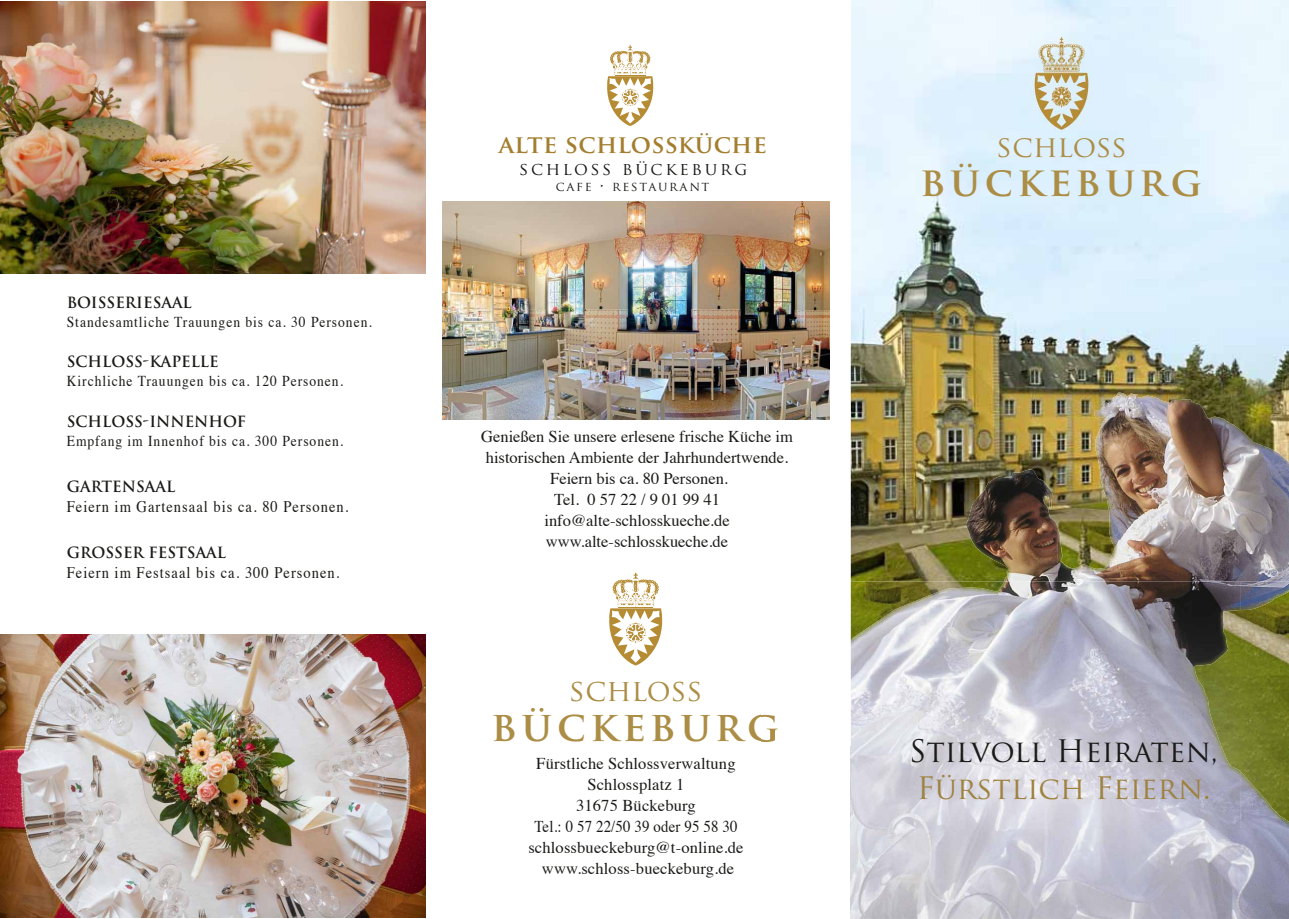
<style>
.page{position:relative;width:1289px;height:919px;background:#fff}
.page>*{position:absolute;margin:0;border:0;box-sizing:border-box;transform-origin:0 0}
.t1{font:700 40.65px "Trajan Pro";letter-spacing:.11em;color:#ac8d45}
.t2{font:700 39.9px "Trajan Pro";letter-spacing:.11em;color:#ac8d45}
.t3{font:30.15px "Trajan Pro";color:#1a1a18}
.t4{font:30.15px "Trajan Pro";color:#9e8240}
.t5{font:29.7px "Trajan Pro";letter-spacing:.01em;color:#ac8d45}
.t6{font:28.95px "Trajan Pro";letter-spacing:.01em;color:#ac8d45}
.t7{font:700 24.45px "Trajan Pro";letter-spacing:.01em;color:#a37e2f}
.t8{font:17.1px "Trajan Pro";letter-spacing:.155em;color:#1a1a18}
.t9{font:16.5px/21px "Times";color:#1a1a18;text-align:center}
.t10{font:16.05px "Times";letter-spacing:.07em;color:#1a1a18;scale:.9 1}
.t11{font:15.15px "Times";letter-spacing:.07em;color:#1a1a18;scale:.9 1}
.t12{font:700 15.15px "Trajan Pro";color:#1a1a18}
.t13{font:12.75px "Trajan Pro";letter-spacing:.135em;color:#1a1a18}
</style>
<div class="page">
<img style="left:850px;top:0;width:438px;height:581px">
<img style="left:1057px;top:392px;width:231px;height:189px">
<img style="left:966px;top:469px;width:91px;height:112px">
<svg style="left:609px;top:573px;width:54px;height:92px"></svg>
<img style="left:442px;top:201px;width:387px;height:219px">
<img style="left:0;top:2px;width:425px;height:272px">
<img style="left:777px;top:610px;width:511px;height:308px">
<img style="left:850px;top:581px;width:390px;height:247px">
<img style="left:1240px;top:581px;width:48px;height:29px">
<img style="left:1240px;top:770px;width:48px;height:58px">
<img style="left:761px;top:714px;width:16px;height:28px">
<img style="left:0;top:634px;width:425px;height:283px">
<svg style="left:607px;top:45px;width:47px;height:81px"></svg>
<img style="left:1031px;top:37px;width:60px;height:93px">
<p class="t12" style="left:67px;top:293px;width:126px">BOISSERIESAAL</p>
<p class="t11" style="left:67px;top:308px;width:340px">Standesamtliche Trauungen bis ca. 30 Personen.</p>
<p class="t12" style="left:67px;top:352px;width:153px">SCHLOSS-KAPELLE</p>
<p class="t11" style="left:67px;top:367px;width:308px">Kirchliche Trauungen bis ca. 120 Personen.</p>
<p class="t12" style="left:67px;top:412px;width:181px">SCHLOSS-INNENHOF</p>
<p class="t11" style="left:67px;top:427px;width:309px">Empfang im Innenhof bis ca. 300 Personen.</p>
<p class="t12" style="left:67px;top:477px;width:110px">GARTENSAAL</p>
<p class="t10" style="left:67px;top:491px;width:314px">Feiern im Gartensaal bis ca. 80 Personen.</p>
<p class="t12" style="left:67px;top:543px;width:161px">GROSSER FESTSAAL</p>
<p class="t10" style="left:67px;top:557px;width:304px">Feiern im Festsaal bis ca. 300 Personen.</p>
<h3 class="t7" style="left:499px;top:129px;width:269px">ALTE SCHLOSSKÜCHE</h3>
<h3 class="t6" style="left:996px;top:128px;width:132px">schloss</h3>
<h2 class="t2" style="left:920px;top:157px;width:283px">BÜCKEBURG</h2>
<p class="t8" style="left:519px;top:157px;width:229px">schloss bückeburg</p>
<p class="t13" style="left:555px;top:178px;width:155px">cafe • restaurant</p>
<p class="t9" style="left:481px;top:424px;width:313px">Genießen Sie unsere erlesene frische Küche im historischen Ambiente der Jahrhundertwende.<br>Feiern bis ca. 80 Personen.<br>Tel. 0 57 22 / 9 01 99 41 info@alte-schlosskueche.de www.alte-schlosskueche.de</p>
<h3 class="t5" style="left:569px;top:671px;width:135px">schloss</h3>
<h1 class="t1" style="left:491px;top:701px;width:289px">BÜCKEBURG</h1>
<p class="t9" style="left:528px;top:751px;width:217px">Fürstliche Schlossverwaltung<br>Schlossplatz 1<br>31675 Bückeburg<br>Tel.: 0 57 22/50 39 oder 95 58 30 schlossbueckeburg@t-online.de www.schloss-bueckeburg.de</p>
<h3 class="t3" style="left:909px;top:731px;width:310px">Stilvoll Heiraten,</h3>
<h3 class="t4" style="left:916px;top:768px;width:295px">Fürstlich Feiern.</h3>
</div>
